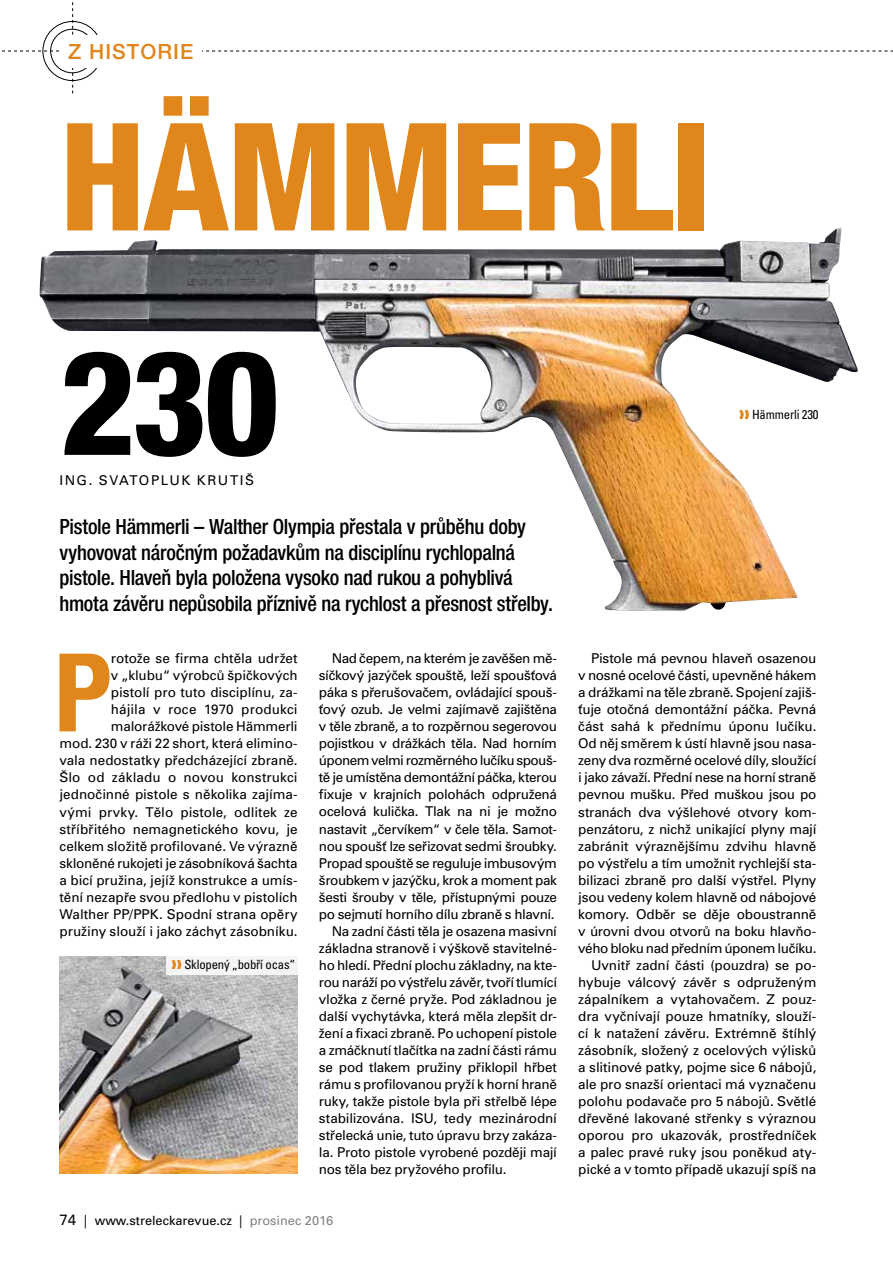
<style>
.page{position:relative;width:893px;height:1263px;background:#fff}
.page>*{position:absolute;margin:0;border:0;box-sizing:border-box;transform-origin:0 0}
.t1{font:800 condensed 150px "Helvetica Neue LT Pro";letter-spacing:-.025em;color:#e0861b}
.t2{font:800 condensed 145.5px "Helvetica Neue LT Pro";color:#000}
.t3{font:700 condensed 107.7px "Univers CE";color:#e0861b}
.t4{font:500 condensed 21px/25.5px "Helvetica Neue LT Pro";letter-spacing:-.015em;color:#000}
.t5{font:500 21px "Helvetica Neue LT Pro";letter-spacing:.05em;color:#e0861b}
.t6{font:13.5px/17px "Univers CE";letter-spacing:-.015em;color:#000;text-align:right}
.t7{font:13.5px "Univers CE";letter-spacing:-.035em;color:#000}
.t8{font:13.5px "Univers CE";letter-spacing:-.04em;color:#000}
.t9{font:13.5px "Univers CE";letter-spacing:.105em;color:#000}
.t10{font:12.75px "Univers CE";color:#000}
.t11{font:condensed 12.75px "Univers CE";letter-spacing:-.015em;color:#000}
.s1{font-size:15px}
.s2{font-size:13.5px}
.s3{color:#808285}
</style>
<div class="page">
<svg style="left:2px;top:2px;width:891px;height:92px"></svg>
<div style="left:60px;top:35px;width:142px;height:32px;background:#fff"></div>
<img style="left:40px;top:229px;width:796px;height:382px">
<img style="left:59px;top:956px;width:239px;height:218px">
<div style="left:166px;top:955px;width:135px;height:20px;background:#f5f5f5"></div>
<svg style="left:657px;top:486px;width:9px;height:9px"></svg>
<svg style="left:740px;top:410px;width:9px;height:9px"></svg>
<h3 class="t5" style="left:68px;top:39px;width:127px">Z HISTORIE</h3>
<h1 class="t1" style="left:60px;top:84px;width:654px">HÄMMERLI</h1>
<h2 class="t2" style="left:60px;top:313px;width:222px">230</h2>
<p class="t9" style="left:60px;top:472px;width:196px">ING. SVATOPLUK KRUTIŠ</p>
<p class="t11" style="left:752px;top:407px;width:68px">Hämmerli 230</p>
<p class="t4" style="left:60px;top:514px;width:495px">Pistole Hämmerli – Walther Olympia přestala v průběhu doby vyhovovat náročným požadavkům na disciplínu rychlopalná pistole. Hlaveň byla položena vysoko nad rukou a pohyblivá hmota závěru nepůsobila příznivě na rychlost a přesnost střelby.</p>
<h3 class="t3" style="left:53px;top:632px;width:61px">P</h3>
<p class="t6" style="left:60px;top:650px;width:240px">rotože se firma chtěla udržet<br>v „klubu“ výrobců špičkových<br>pistolí pro tuto disciplínu, za-<br>hájila v roce 1970 produkci malorážkové pistole Hämmerli<br>mod. 230 v ráži 22 short, která elimino&shy;vala nedostatky předcházející zbraně.<br>Šlo od základu o novou konstrukci jednočinné pistole s několika zajíma&shy;vými prvky. Tělo pistole, odlitek ze stříbřitého nemagnetického kovu, je celkem složitě profilované. Ve výrazně skloněné rukojeti je zásobníková šachta a bicí pružina, jejíž konstrukce a umís&shy;tění nezapře svou předlohu v pistolích Walther PP/PPK. Spodní strana opěry pružiny slouží i jako záchyt zásobníku.</p>
<p class="t6" style="left:332px;top:650px;width:227px">Nad čepem, na kterém je zavěšen mě-</p>
<p class="t6" style="left:319px;top:667px;width:240px">síčkový jazýček spouště, leží spoušťová</p>
<p class="t6" style="left:319px;top:684px;width:240px">páka s přerušovačem, ovládající spouš-</p>
<p class="t7" style="left:319px;top:702px;width:240px">ťový ozub. Je velmi zajímavě zajištěna</p>
<p class="t6" style="left:319px;top:718px;width:240px">v těle zbraně, a to rozpěrnou segerovou</p>
<p class="t6" style="left:319px;top:735px;width:240px">pojistkou v drážkách těla. Nad horním</p>
<p class="t8" style="left:319px;top:753px;width:240px">úponem velmi rozměrného lučíku spouš-</p>
<p class="t6" style="left:319px;top:769px;width:240px">tě je umístěna demontážní páčka, kterou</p>
<p class="t6" style="left:319px;top:786px;width:240px">fixuje v krajních polohách odpružená</p>
<p class="t6" style="left:319px;top:803px;width:240px">ocelová kulička. Tlak na ni je možno</p>
<p class="t6" style="left:319px;top:820px;width:240px">nastavit „červíkem“ v čele těla. Samot-</p>
<p class="t6" style="left:319px;top:837px;width:240px">nou spoušť lze seřizovat sedmi šroubky.</p>
<p class="t6" style="left:319px;top:854px;width:240px">Propad spouště se reguluje imbusovým</p>
<p class="t6" style="left:319px;top:871px;width:240px">šroubkem v jazýčku, krok a moment pak</p>
<p class="t6" style="left:319px;top:888px;width:240px">šesti šrouby v těle, přístupnými pouze</p>
<p class="t6" style="left:319px;top:905px;width:237px">po sejmutí horního dílu zbraně s hlavní.</p>
<p class="t6" style="left:332px;top:922px;width:227px">Na zadní části těla je osazena masivní</p>
<p class="t6" style="left:319px;top:939px;width:240px">základna stranově i výškově stavitelné-</p>
<p class="t6" style="left:319px;top:957px;width:240px">ho hledí. Přední plochu základny, na kte-</p>
<p class="t6" style="left:319px;top:974px;width:240px">rou naráží po výstřelu závěr, tvoří tlumící</p>
<p class="t6" style="left:319px;top:991px;width:240px">vložka z černé pryže. Pod základnou je</p>
<p class="t6" style="left:319px;top:1008px;width:240px">další vychytávka, která měla zlepšit dr-</p>
<p class="t6" style="left:319px;top:1025px;width:240px">žení a fixaci zbraně. Po uchopení pistole</p>
<p class="t6" style="left:319px;top:1042px;width:240px">a zmáčknutí tlačítka na zadní části rámu</p>
<p class="t6" style="left:319px;top:1059px;width:240px">se pod tlakem pružiny přiklopil hřbet</p>
<p class="t6" style="left:319px;top:1076px;width:240px">rámu s profilovanou pryží k horní hraně</p>
<p class="t6" style="left:319px;top:1093px;width:240px">ruky, takže pistole byla při střelbě lépe</p>
<p class="t6" style="left:319px;top:1110px;width:240px">stabilizována. ISU, tedy mezinárodní</p>
<p class="t6" style="left:319px;top:1127px;width:240px">střelecká unie, tuto úpravu brzy zakáza-</p>
<p class="t6" style="left:319px;top:1144px;width:240px">la. Proto pistole vyrobené později mají</p>
<p class="t6" style="left:319px;top:1161px;width:189px">nos těla bez pryžového profilu.</p>
<p class="t11" style="left:184px;top:957px;width:112px">Sklopený „bobří ocas“</p>
<p class="t10" style="left:60px;top:1213px;width:275px"><span class="s1">74</span> <span class="s2">|</span> www.streleckarevue.cz | <span class="s3">prosinec 2016</span></p>
<p class="t6" style="left:578px;top:650px;width:240px">Pistole má pevnou hlaveň osazenou<br>v nosné ocelové části, upevněné hákem a drážkami na těle zbraně. Spojení zajiš&shy;ťuje otočná demontážní páčka. Pevná část sahá k přednímu úponu lučíku.<br>Od něj směrem k ústí hlavně jsou nasa&shy;zeny dva rozměrné ocelové díly, sloužící i jako závaží. Přední nese na horní straně pevnou mušku. Před muškou jsou po stranách dva výšlehové otvory kom&shy;penzátoru, z nichž unikající plyny mají zabránit výraznějšímu zdvihu hlavně po výstřelu a tím umožnit rychlejší sta&shy;bilizaci zbraně pro další výstřel. Plyny jsou vedeny kolem hlavně od nábojové komory. Odběr se děje oboustranně v úrovni dvou otvorů na boku hlavňo&shy;vého bloku nad předním úponem lučíku.<br>Uvnitř zadní části (pouzdra) se po&shy;hybuje válcový závěr s odpruženým zápalníkem a vytahovačem. Z pouz&shy;dra vyčnívají pouze hmatníky, slouží&shy;cí k natažení závěru. Extrémně štíhlý zásobník, složený z ocelových výlisků a slitinové patky, pojme sice 6 nábojů, ale pro snazší orientaci má vyznačenu polohu podavače pro 5 nábojů. Světlé dřevěné lakované střenky s výraznou oporou pro ukazovák, prostředníček a palec pravé ruky jsou poněkud aty&shy;pické a v tomto případě ukazují spíš na</p>
</div>
